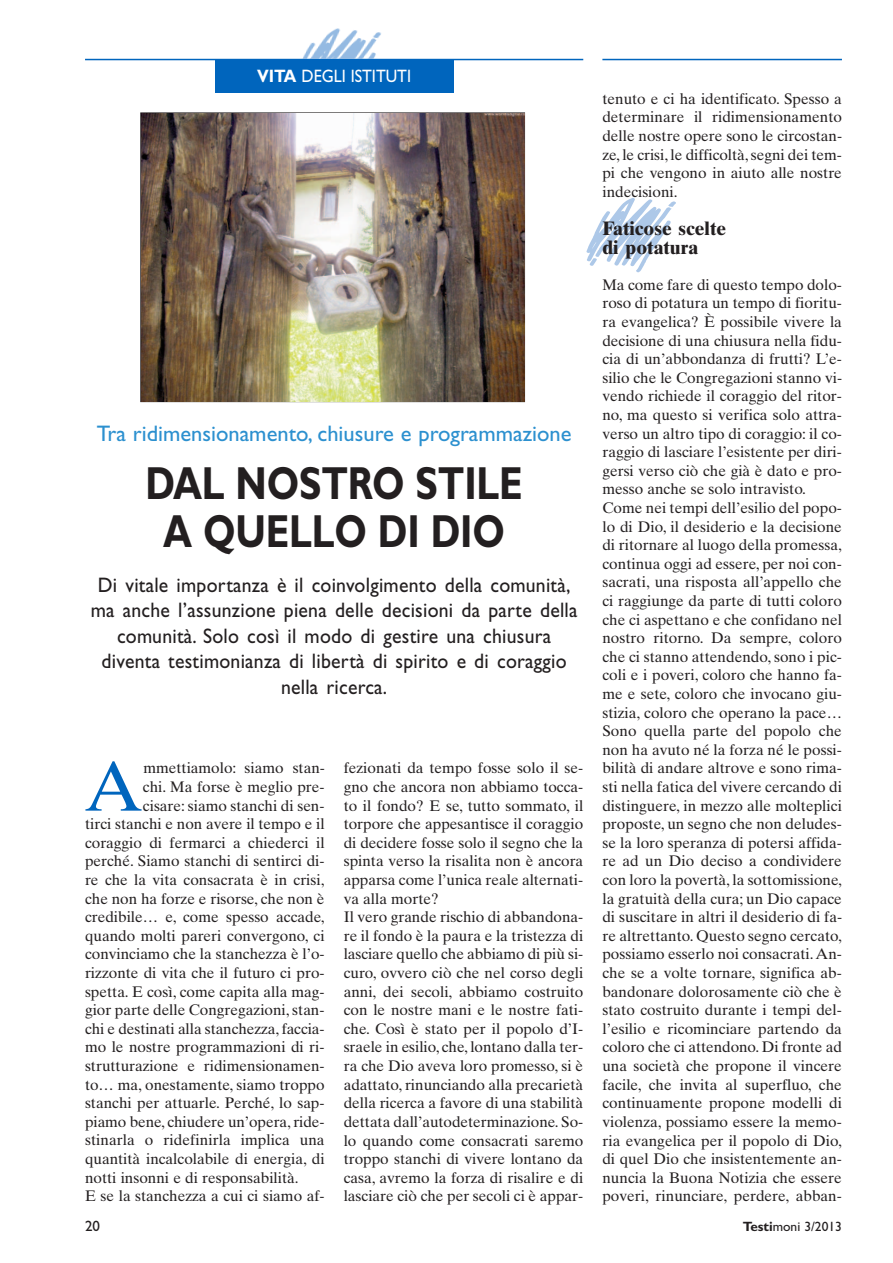
<style>
.page{position:relative;width:893px;height:1263px;background:#fff}
.page>*{position:absolute;margin:0;border:0;box-sizing:border-box;transform-origin:0 0}
.t1{font:70.5px "Times Ten";color:#0065bd}
.t2{font:700 46.5px/48px "Gill Sans";letter-spacing:-.005em;color:#231f20;text-align:center;scale:.8 1}
.t3{font:22.5px "Gill Sans";color:#2c90cf}
.t4{font:21px/25.5px "Gill Sans";letter-spacing:.01em;color:#231f20;text-align:center;scale:.94 1}
.t5{font:700 19.5px/19.5px "Times Ten";color:#231f20}
.t6{font:18px "Gill Sans";color:#fff;scale:.9 1}
.t7{font:15.3px/18.6px "Times Ten";color:#231f20}
.t8{font:15px "Gill Sans";color:#231f20}
.t9{font:13.5px "Gill Sans";color:#231f20}
.s1{font-weight:700}
</style>
<div class="page">
<hr style="left:602px;top:59px;width:240px;height:1px;background:#0065bd">
<hr style="left:85px;top:59px;width:498px;height:1px;background:#0065bd">
<img style="left:271px;top:28px;width:144px;height:31px">
<div style="left:215px;top:59px;width:239px;height:33px;background:#0065bd"></div>
<img style="left:141px;top:113px;width:383px;height:288px">
<p class="t6" style="left:257px;top:70px;width:172px"><span class="s1">VITA</span> DEGLI ISTITUTI</p>
<h3 class="t3" style="left:97px;top:425px;width:476px">Tra ridimensionamento, chiusure e programmazione</h3>
<h2 class="t2" style="left:146px;top:465px;width:473px">DAL NOSTRO STILE<br>A QUELLO DI DIO</h2>
<p class="t4" style="left:91px;top:574px;width:519px">Di vitale importanza è il coinvolgimento della comunità, ma anche l’assunzione piena delle decisioni da parte della comunità. Solo così il modo di gestire una chiusura diventa testimonianza di libertà di spirito e di coraggio nella ricerca.</p>
<h1 class="t1" style="left:84px;top:760px;width:61px">A</h1>
<p class="t7" style="left:143px;top:760px;width:183px">mmettiamolo: siamo stan-</p>
<p class="t7" style="left:143px;top:779px;width:183px">chi. Ma forse è meglio pre-</p>
<p class="t7" style="left:143px;top:798px;width:183px">cisare: siamo stanchi di sen-</p>
<p class="t7" style="left:85px;top:816px;width:241px">tirci stanchi e non avere il tempo e il</p>
<p class="t7" style="left:85px;top:835px;width:241px">coraggio di fermarci a chiederci il</p>
<p class="t7" style="left:85px;top:853px;width:241px">perché. Siamo stanchi di sentirci di-</p>
<p class="t7" style="left:85px;top:872px;width:241px">re che la vita consacrata è in crisi,</p>
<p class="t7" style="left:85px;top:891px;width:241px">che non ha forze e risorse, che non è</p>
<p class="t7" style="left:85px;top:909px;width:241px">credibile… e, come spesso accade,</p>
<p class="t7" style="left:85px;top:928px;width:241px">quando molti pareri convergono, ci</p>
<p class="t7" style="left:85px;top:946px;width:241px">convinciamo che la stanchezza è l’o-</p>
<p class="t7" style="left:85px;top:965px;width:241px">rizzonte di vita che il futuro ci pro-</p>
<p class="t7" style="left:85px;top:984px;width:241px">spetta. E così, come capita alla mag-</p>
<p class="t7" style="left:85px;top:1002px;width:241px">gior parte delle Congregazioni, stan-</p>
<p class="t7" style="left:85px;top:1021px;width:241px">chi e destinati alla stanchezza, faccia-</p>
<p class="t7" style="left:85px;top:1039px;width:241px">mo le nostre programmazioni di ri-</p>
<p class="t7" style="left:85px;top:1058px;width:241px">strutturazione e ridimensionamen-</p>
<p class="t7" style="left:85px;top:1077px;width:241px">to… ma, onestamente, siamo troppo</p>
<p class="t7" style="left:85px;top:1095px;width:241px">stanchi per attuarle. Perché, lo sap-</p>
<p class="t7" style="left:85px;top:1114px;width:241px">piamo bene, chiudere un’opera, ride-</p>
<p class="t7" style="left:85px;top:1132px;width:241px">stinarla o ridefinirla implica una</p>
<p class="t7" style="left:85px;top:1151px;width:241px">quantità incalcolabile di energia, di</p>
<p class="t7" style="left:85px;top:1170px;width:215px">notti insonni e di responsabilità.</p>
<p class="t7" style="left:85px;top:1188px;width:241px">E se la stanchezza a cui ci siamo af-</p>
<p class="t7" style="left:344px;top:760px;width:241px">fezionati da tempo fosse solo il se&shy;gno che ancora non abbiamo tocca&shy;to il fondo? E se, tutto sommato, il torpore che appesantisce il coraggio di decidere fosse solo il segno che la spinta verso la risalita non è ancora apparsa come l’unica reale alternati&shy;va alla morte?<br>Il vero grande rischio di abbandona&shy;re il fondo è la paura e la tristezza di lasciare quello che abbiamo di più si&shy;curo, ovvero ciò che nel corso degli anni, dei secoli, abbiamo costruito con le nostre mani e le nostre fati&shy;che. Così è stato per il popolo d’I&shy;sraele in esilio, che, lontano dalla ter&shy;ra che Dio aveva loro promesso, si è adattato, rinunciando alla precarietà della ricerca a favore di una stabilità dettata dall’autodeterminazione. So&shy;lo quando come consacrati saremo troppo stanchi di vivere lontano da casa, avremo la forza di risalire e di lasciare ciò che per secoli ci è appar-</p>
<p class="t7" style="left:602px;top:91px;width:241px;text-align:justify">tenuto e ci ha identificato. Spesso a determinare il ridimensionamento delle nostre opere sono le circostan&shy;ze, le crisi, le difficoltà, segni dei tem&shy;pi che vengono in aiuto alle nostre indecisioni.</p>
<p class="t5" style="left:602px;top:220px;width:125px">Faticose scelte di potatura</p>
<p class="t7" style="left:602px;top:277px;width:241px">Ma come fare di questo tempo dolo&shy;roso di potatura un tempo di fioritu&shy;ra evangelica? È possibile vivere la decisione di una chiusura nella fidu&shy;cia di un’abbondanza di frutti? L’e&shy;silio che le Congregazioni stanno vi&shy;vendo richiede il coraggio del ritor&shy;no, ma questo si verifica solo attra&shy;verso un altro tipo di coraggio: il co&shy;raggio di lasciare l’esistente per diri&shy;gersi verso ciò che già è dato e pro&shy;messo anche se solo intravisto.<br>Come nei tempi dell’esilio del popo&shy;lo di Dio, il desiderio e la decisione di ritornare al luogo della promessa, continua oggi ad essere, per noi con&shy;sacrati, una risposta all’appello che ci raggiunge da parte di tutti coloro che ci aspettano e che confidano nel nostro ritorno. Da sempre, coloro che ci stanno attendendo, sono i pic&shy;coli e i poveri, coloro che hanno fa&shy;me e sete, coloro che invocano giu&shy;stizia, coloro che operano la pace… Sono quella parte del popolo che non ha avuto né la forza né le possi&shy;bilità di andare altrove e sono rima&shy;sti nella fatica del vivere cercando di distinguere, in mezzo alle molteplici proposte, un segno che non deludes&shy;se la loro speranza di potersi affida&shy;re ad un Dio deciso a condividere con loro la povertà, la sottomissione, la gratuità della cura; un Dio capace di suscitare in altri il desiderio di fa&shy;re altrettanto. Questo segno cercato, possiamo esserlo noi consacrati. An&shy;che se a volte tornare, significa ab&shy;bandonare dolorosamente ciò che è stato costruito durante i tempi del&shy;l’esilio e ricominciare partendo da coloro che ci attendono. Di fronte ad una società che propone il vincere facile, che invita al superfluo, che continuamente propone modelli di violenza, possiamo essere la memo&shy;ria evangelica per il popolo di Dio, di quel Dio che insistentemente an&shy;nuncia la Buona Notizia che essere poveri, rinunciare, perdere, abban-</p>
<p class="t8" style="left:85px;top:1221px;width:16px">20</p>
<p class="t9" style="left:743px;top:1222px;width:101px"><span class="s1">Testi</span>moni 3/2013</p>
</div>
